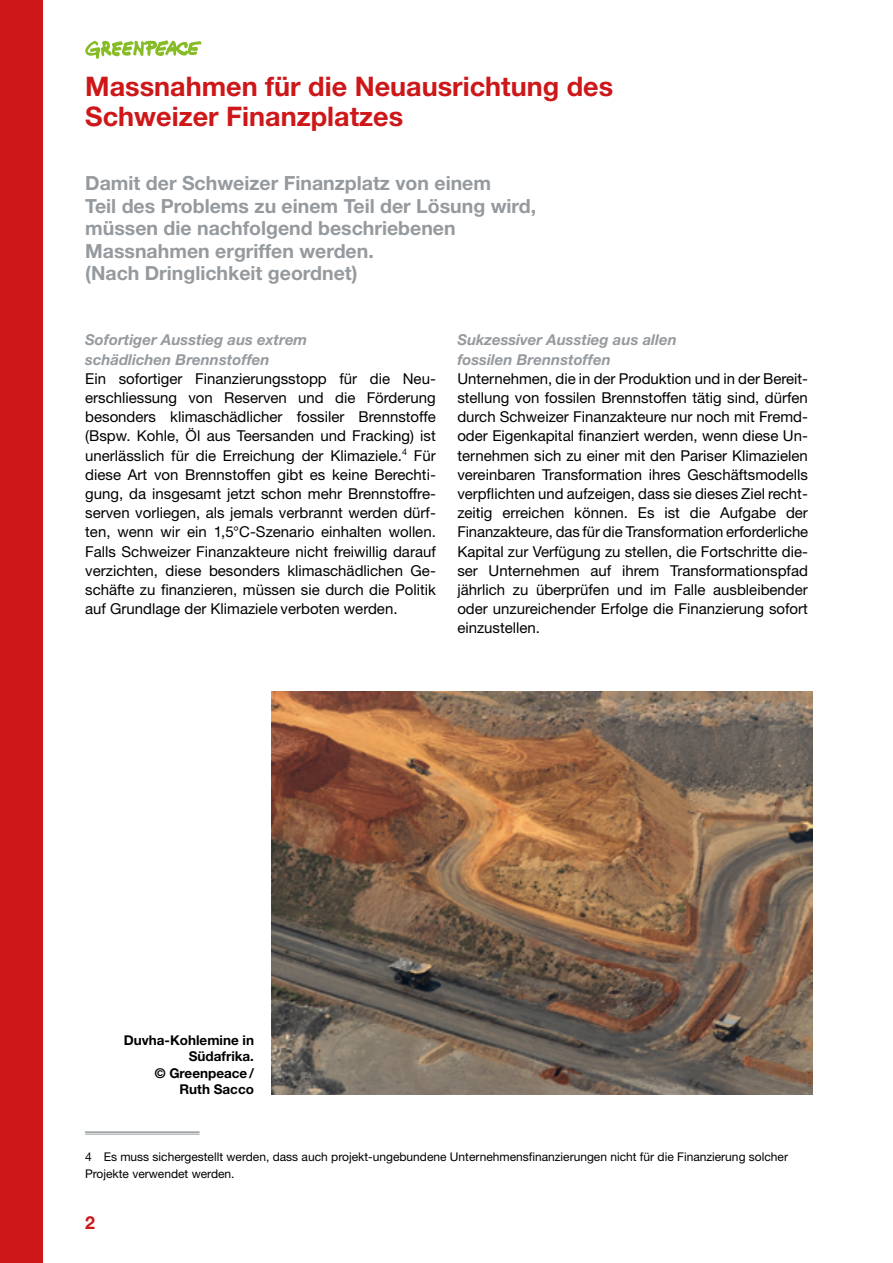
<style>
.page{position:relative;width:893px;height:1263px;background:#fff}
.page>*{position:absolute;margin:0;border:0;box-sizing:border-box;transform-origin:0 0}
.t1{font:700 27px/30px "Helvetica Neue LT Std";color:#cd1719}
.t2{font:700 19.5px/22.5px "Helvetica Neue LT Std";color:#959a9e}
.t3{font:700 18px "Helvetica Neue LT Std";color:#cd1719}
.t4{font:15px/19.2px "Helvetica Neue LT Std";color:#000;text-align:justify}
.t5{font:italic 700 15px/19.2px "Helvetica Neue LT Std";color:#959a9e}
.t6{font:700 13.5px/16.5px "Helvetica Neue LT Std";color:#000;text-align:right}
.t7{font:12px/16.5px "Helvetica Neue LT Std";color:#000}
</style>
<div class="page">
<svg style="left:85px;top:40px;width:116px;height:19px"></svg>
<div style="left:0;top:0;width:43px;height:1263px;background:#cd1719"></div>
<hr style="left:85px;top:1131px;width:115px;height:2px;background:#959a9e">
<hr style="left:85px;top:1134px;width:115px;height:1px;background:#959a9e">
<img style="left:271px;top:691px;width:541px;height:403px">
<h1 class="t1" style="left:85px;top:71px;width:529px">Massnahmen für die Neuausrichtung des<br>Schweizer Finanzplatzes</h1>
<h2 class="t2" style="left:85px;top:171px;width:452px">Damit der Schweizer Finanzplatz von einem<br>Teil des Problems zu einem Teil der Lösung wird, müssen die nachfolgend beschriebenen Massnahmen ergriffen werden.<br>(Nach Dringlichkeit geordnet)</h2>
<p class="t5" style="left:85px;top:330px;width:223px">Sofortiger Ausstieg aus extrem schädlichen Brennstoffen</p>
<p class="t4" style="left:85px;top:369px;width:352px">Ein sofortiger Finanzierungsstopp für die Neu&shy;erschliessung von Reserven und die Förderung besonders klimaschädlicher fossiler Brennstoffe (Bspw. Kohle, Öl aus Teersanden und Fracking) ist unerlässlich für die Erreichung der Klimaziele.<sup>4</sup> Für diese Art von Brennstoffen gibt es keine Berechti&shy;gung, da insgesamt jetzt schon mehr Brennstoffre&shy;serven vorliegen, als jemals verbrannt werden dürf&shy;ten, wenn wir ein 1,5°C-Szenario einhalten wollen.<br>Falls Schweizer Finanzakteure nicht freiwillig darauf verzichten, diese besonders klimaschädlichen Ge&shy;schäfte zu finanzieren, müssen sie durch die Politik auf Grundlage der Klimaziele verboten werden.</p>
<p class="t5" style="left:457px;top:330px;width:221px">Sukzessiver Ausstieg aus allen fossilen Brennstoffen</p>
<p class="t4" style="left:457px;top:369px;width:352px">Unternehmen, die in der Produktion und in der Bereit&shy;stellung von fossilen Brennstoffen tätig sind, dürfen durch Schweizer Finanzakteure nur noch mit Fremd&shy;oder Eigenkapital finanziert werden, wenn diese Un&shy;ternehmen sich zu einer mit den Pariser Klimazielen vereinbaren Transformation ihres Geschäftsmodells verpflichten und aufzeigen, dass sie dieses Ziel recht&shy;zeitig erreichen können. Es ist die Aufgabe der Finanzakteure, das für die Transformation erforderliche Kapital zur Verfügung zu stellen, die Fortschritte die&shy;ser Unternehmen auf ihrem Transformationspfad jährlich zu überprüfen und im Falle ausbleibender oder unzureichender Erfolge die Finanzierung sofort einzustellen.</p>
<p class="t6" style="left:124px;top:1031px;width:132px">Duvha-Kohlemine in<br>Südafrika.<br>© Greenpeace/<br>Ruth Sacco</p>
<p class="t7" style="left:85px;top:1148px;width:704px">4 Es muss sichergestellt werden, dass auch projekt-ungebundene Unternehmensfinanzierungen nicht für die Finanzierung solcher<br>Projekte verwendet werden.</p>
<p class="t3" style="left:85px;top:1211px;width:11px">2</p>
</div>
